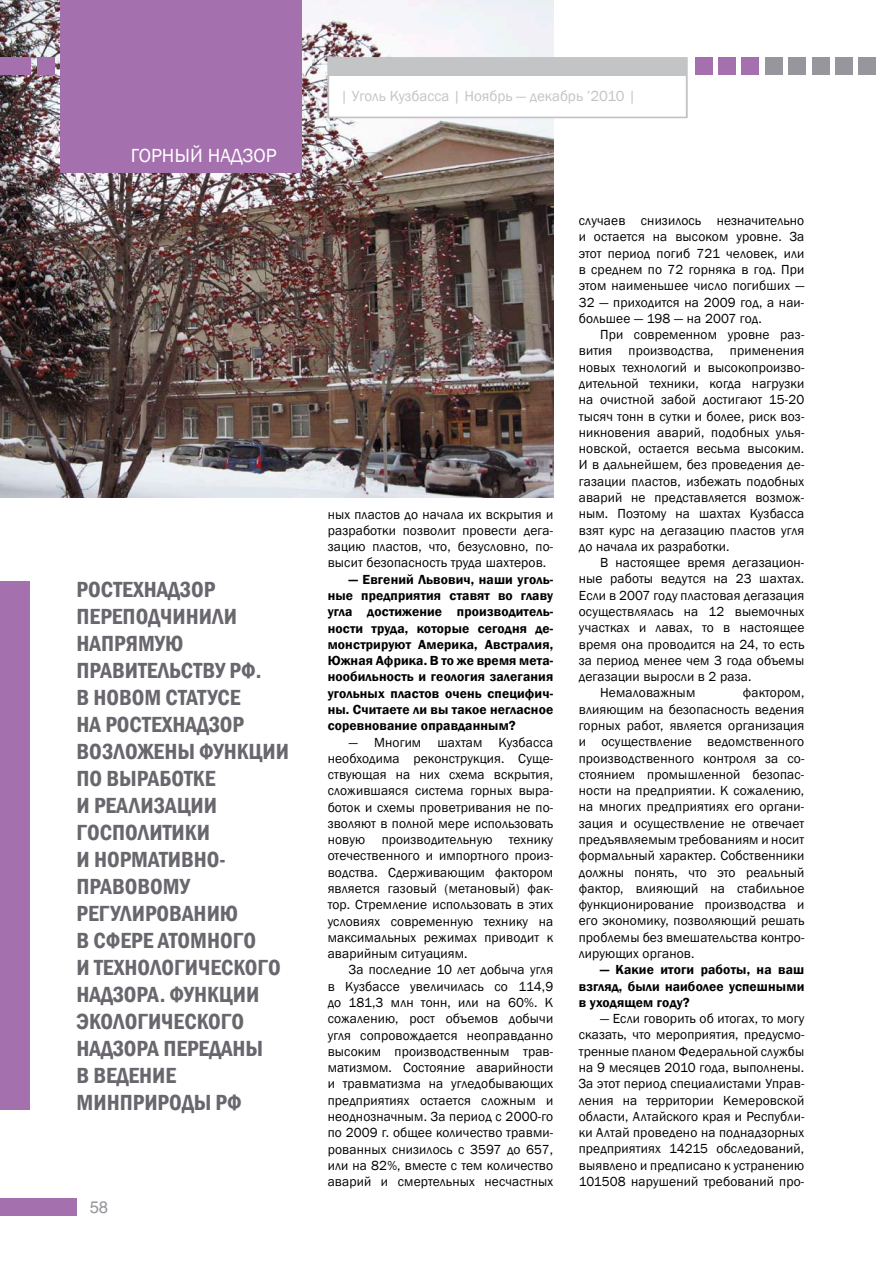
<style>
.page{position:relative;width:881px;height:1263px;background:#fff}
.page>*{position:absolute;margin:0;border:0;box-sizing:border-box;transform-origin:0 0}
.t1{font:600 condensed 22.5px/27px "Franklin Gothic";color:#69676d}
.t2{font:19.5px "Franklin Gothic";color:#fff}
.t3{font:16.5px "Helios";color:#96969c}
.t4{font:15px "Franklin Gothic";color:#c3c4c6}
.t5{font:13.5px/16.4px "Franklin Gothic";letter-spacing:.01em;color:#000;text-align:justify}
.t6{font:600 13.5px/16.4px "Franklin Gothic";letter-spacing:.01em;color:#000;text-align:justify}
</style>
<div class="page">
<img style="left:0;top:0;width:553px;height:497px">
<div style="left:0;top:581px;width:30px;height:529px;background:#a570ae"></div>
<div style="left:327px;top:57px;width:360px;height:61px;background:#fff;border:2px solid #c3c4c6"></div>
<div style="left:858px;top:58px;width:17px;height:17px;background:#96969c"></div>
<div style="left:327px;top:59px;width:359px;height:17px;background:#c3c4c6"></div>
<div style="left:0;top:1198px;width:77px;height:17px;background:#a570ae"></div>
<div style="left:37px;top:58px;width:17px;height:17px;background:#a570ae"></div>
<div style="left:0;top:58px;width:30px;height:17px;background:#a570ae"></div>
<div style="left:835px;top:58px;width:17px;height:17px;background:#96969c"></div>
<div style="left:811px;top:58px;width:17px;height:17px;background:#96969c"></div>
<div style="left:788px;top:58px;width:17px;height:17px;background:#96969c"></div>
<div style="left:765px;top:58px;width:17px;height:17px;background:#96969c"></div>
<div style="left:741px;top:58px;width:17px;height:17px;background:#a570ae"></div>
<div style="left:718px;top:58px;width:17px;height:17px;background:#a570ae"></div>
<div style="left:694px;top:58px;width:17px;height:17px;background:#a570ae"></div>
<div style="left:60px;top:1px;width:242px;height:172px;background:#a570ae"></div>
<h2 class="t2" style="left:131px;top:143px;width:20px">Горн</h2>
<h2 class="t2" style="left:174px;top:143px;width:46px">ый надзор</h2>
<p class="t1" style="left:77px;top:576px;width:214px">Ростехнадзор переподчинили напрямую<br>Правительству РФ .<br>В новом статусе<br>на Ростехнадзор возложены функции по в ыработке<br>и реализации госполитики<br>и нормативно&shy;правовому регулированию<br>в сфере атомного<br>и технологического надзора. Функции экологического надзора переданы введение<br>Минприроды РФ</p>
<p class="t3" style="left:90px;top:1197px;width:20px">58</p>
<p class="t4" style="left:340px;top:87px;width:297px">| Уголь Кузбасса | Ноябрь — декабрь ’2010 |</p>
<p class="t5" style="left:327px;top:506px;width:227px">ных пластов до начала их вскрытия и разработки позволит провести дега&shy;зацию пластов, что, безусловно, по&shy;высит безопасность труда шахтеров.</p>
<p class="t6" style="left:327px;top:571px;width:227px;text-indent:21px">— Евгений Львович, наши уголь&shy;ные предприятия ставят во главу угла достижение производитель&shy;ности труда, которые сегодня де&shy;монстрируют Америка, Австралия, Южная Африка. В то же время мета&shy;нообильность и геология залегания угольных пластов очень специфич&shy;ны. Считаете ли вы такое негласное соревнование оправданным?</p>
<p class="t5" style="left:327px;top:734px;width:227px;text-indent:21px">— Многим шахтам Кузбасса необходима реконструкция. Суще&shy;ствующая на них схема вскрытия, сложившаяся система горных выра&shy;боток и схемы проветривания не по&shy;зволяют в полной мере использовать новую производительную технику отечественного и импортного произ&shy;водства. Сдерживающим фактором является газовый (метановый) фак&shy;тор. Стремление использовать в этих условиях современную технику на максимальных режимах приводит к аварийным ситуациям.</p>
<p class="t5" style="left:327px;top:962px;width:227px;text-indent:21px">За последние 10 лет добыча угля в Кузбассе увеличилась со 114,9 до 181,3 млн тонн, или на 60%. К сожалению, рост объемов добычи угля сопровождается неоправданно высоким производственным трав&shy;матизмом. Состояние аварийности и травматизма на угледобывающих предприятиях остается сложным и неоднозначным. За период с 2000-го по 2009 г. общее количество травми&shy;рованных снизилось с 3597 до 657, или на 82%, вместе с тем количество аварий и смертельных несчастных</p>
<p class="t5" style="left:578px;top:213px;width:227px">случаев снизилось незначительно и остается на высоком уровне. За этот период погиб 721 человек, или в среднем по 72 горняка в год. При этом наименьшее число погибших — 32 — приходится на 2009 год, а наи&shy;большее — 198 — на 2007 год.</p>
<p class="t5" style="left:578px;top:327px;width:227px;text-indent:21px">При современном уровне раз&shy;вития производства, применения новых технологий и высокопроизво&shy;дительной техники, когда нагрузки на очистной забой достигают 15-20 тысяч тонн в сутки и более, риск воз&shy;никновения аварий, подобных улья&shy;новской, остается весьма высоким.<br>И в дальнейшем, без проведения де&shy;газации пластов, избежать подобных аварий не представляется возмож&shy;ным. Поэтому на шахтах Кузбасса взят курс на дегазацию пластов угля до начала их разработки.</p>
<p class="t5" style="left:600px;top:555px;width:206px">В настоящее время дегазацион-</p>
<p class="t5" style="left:578px;top:571px;width:227px">ные работы ведутся на 23 шахтах.</p>
<p class="t5" style="left:578px;top:587px;width:227px">Если в 2007 году пластовая дегазация</p>
<p class="t5" style="left:578px;top:604px;width:227px">осуществлялась на 12 выемочных</p>
<p class="t5" style="left:578px;top:620px;width:227px">участках и лавах, то в настоящее</p>
<p class="t5" style="left:578px;top:636px;width:227px">время она проводится на 24, то есть</p>
<p class="t5" style="left:578px;top:652px;width:227px">за период менее чем 3 года объемы</p>
<p class="t5" style="left:578px;top:669px;width:174px">дегазации выросли в 2 раза.</p>
<p class="t5" style="left:600px;top:685px;width:97px">Немаловажным</p>
<p class="t5" style="left:578px;top:685px;width:227px;text-indent:164px">фактором, влияющим на безопасность ведения горных работ, является организация и осуществление ведомственного производственного контроля за со&shy;стоянием промышленной безопас&shy;ности на предприятии. К сожалению, на многих предприятиях его органи&shy;зация и осуществление не отвечает предъявляемым требованиям и носит формальный характер. Собственники должны понять, что это реальный фактор, влияющий на стабильное функционирование производства и его экономику, позволяющий решать проблемы без вмешательства контро&shy;лирующих органов.</p>
<p class="t6" style="left:578px;top:962px;width:227px;text-indent:21px">— Какие итоги работы, на ваш взгляд, были наиболее успешными в уходящем году?</p>
<p class="t5" style="left:578px;top:1011px;width:227px;text-indent:21px">— Если говорить об итогах, то могу сказать, что мероприятия, предусмо&shy;тренные планом Федеральной службы на 9 месяцев 2010 года, выполнены.<br>За этот период специалистами Управ&shy;ления на территории Кемеровской области, Алтайского края и Республи&shy;ки Алтай проведено на поднадзорных предприятиях 14215 обследований, выявлено и предписано к устранению 101508 нарушений требований про-</p>
</div>
